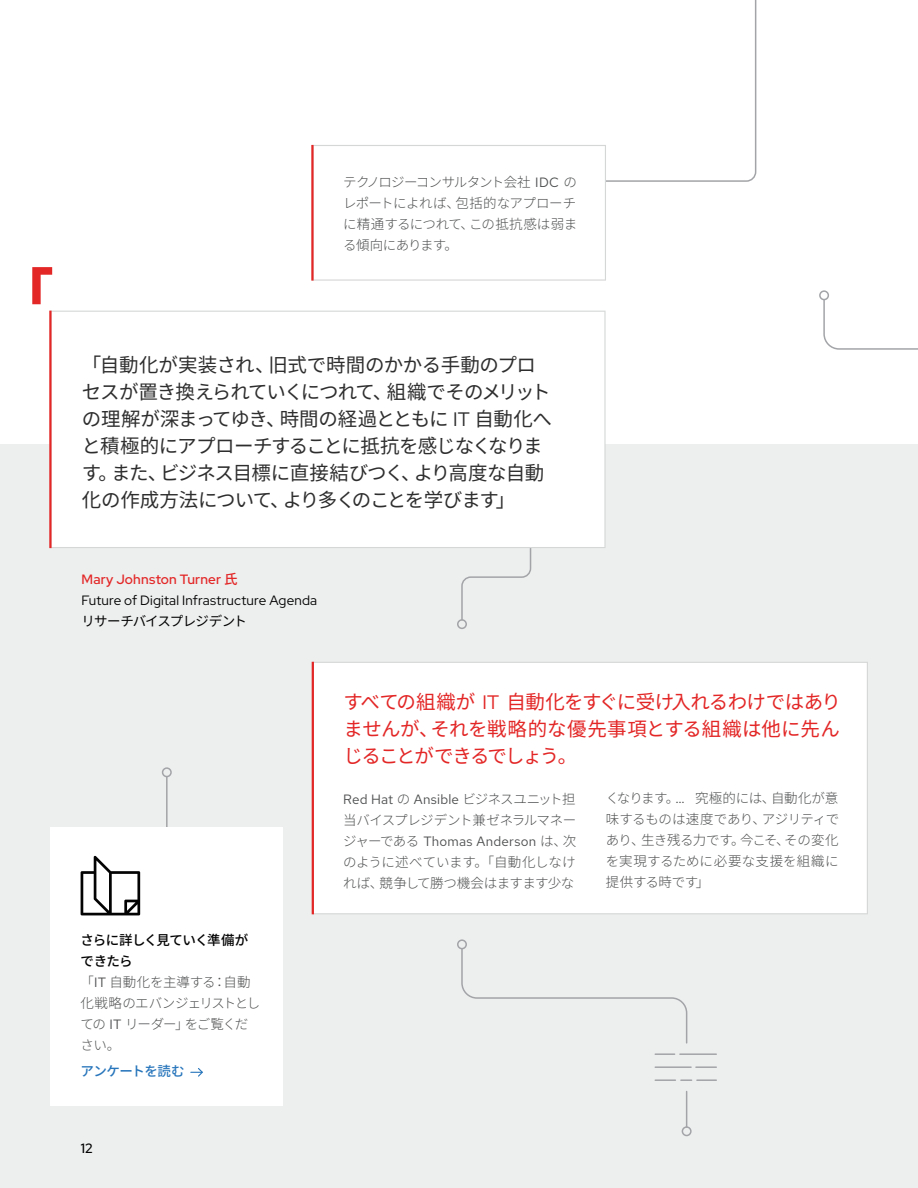
<style>
.page{position:relative;width:918px;height:1188px;background:#fff}
.page>*{position:absolute;margin:0;border:0;box-sizing:border-box;transform-origin:0 0}
.t1{font:900 58.5px "Noto Sans JP";color:#e32626}
.t2{font:19.5px/27px "Noto Sans JP";letter-spacing:-.04em;color:#2e2e2f}
.t3{font:19.5px/27px "Noto Sans JP";letter-spacing:-.03em;color:#e32626;text-align:justify}
.t4{font:300 13.5px/21px "Noto Sans JP";letter-spacing:-.03em;color:#4e4f50}
.t5{font:13.5px/21px "Red Hat Display";letter-spacing:.015em;color:#030303}
.t6{font:13.5px "Red Hat Text";letter-spacing:.015em;color:#4e4f50}
.t7{font:13.5px "Noto Sans JP";letter-spacing:-.06em;color:#030303}
.t8{font:500 13.5px "Noto Sans JP";letter-spacing:-.035em;color:#2775bb}
.t9{font:500 13.5px "Red Hat Display";color:#030303}
.s1{font-family:"Red Hat Text";font-weight:400}
.s2{font-family:"Red Hat Display"}
.s3{font-weight:500;color:#e32626}
.s4{font-family:"Noto Sans JP";font-weight:500;color:#e32626}
.s5{font-weight:500;color:#030303}
.s6{font-family:"Noto Sans JP";font-weight:300}
</style>
<div class="page">
<div style="left:0;top:445px;width:918px;height:743px;background:#edeeee"></div>
<svg style="left:461px;top:948px;width:227px;height:96px"></svg>
<hr style="left:686px;top:1092px;width:1px;height:35px;background:#a2a4a7">
<div style="left:682px;top:1126px;width:10px;height:10px;border:2px solid #a2a4a7;border-radius:50%"></div>
<div style="left:457px;top:939px;width:10px;height:10px;border:2px solid #a2a4a7;border-radius:50%"></div>
<hr style="left:680px;top:1053px;width:36px;height:2px;background:#a2a4a7">
<hr style="left:655px;top:1053px;width:20px;height:2px;background:#a2a4a7">
<hr style="left:696px;top:1066px;width:20px;height:2px;background:#a2a4a7">
<hr style="left:655px;top:1066px;width:36px;height:2px;background:#a2a4a7">
<hr style="left:655px;top:1079px;width:20px;height:2px;background:#a2a4a7">
<svg style="left:681px;top:1079px;width:35px;height:2px"></svg>
<svg style="left:823px;top:299px;width:95px;height:51px"></svg>
<div style="left:819px;top:290px;width:10px;height:10px;border:2px solid #a2a4a7;border-radius:50%"></div>
<div style="left:457px;top:619px;width:10px;height:10px;border:2px solid #a2a4a7;border-radius:50%"></div>
<svg style="left:460px;top:548px;width:72px;height:73px"></svg>
<hr style="left:166px;top:777px;width:2px;height:162px;background:#a2a4a7">
<div style="left:162px;top:767px;width:10px;height:10px;border:2px solid #a2a4a7;border-radius:50%"></div>
<svg style="left:52px;top:311px;width:554px;height:237px"></svg>
<hr style="left:49px;top:311px;width:3px;height:237px;background:#e32626">
<div style="left:314px;top:662px;width:554px;height:252px;background:#fff"></div>
<hr style="left:312px;top:662px;width:2px;height:252px;background:#e32626">
<svg style="left:312px;top:0;width:445px;height:281px"></svg>
<hr style="left:311px;top:145px;width:3px;height:136px;background:#e32626">
<div style="left:50px;top:828px;width:233px;height:278px;background:#fff"></div>
<svg style="left:191px;top:1068px;width:12px;height:9px"></svg>
<svg style="left:81px;top:856px;width:59px;height:59px"></svg>
<h1 class="t1" style="left:-5px;top:263px;width:60px">「</h1>
<p class="t4" style="left:343px;top:172px;width:236px;text-align:justify">テクノロジーコンサルタント会社 <span class="s1">IDC</span> のレポートによれば、包括的なアプローチに精通するにつれて、この抵抗感は弱まる傾向にあります。</p>
<h2 class="t2" style="left:82px;top:351px;width:472px">「自動化が実装され、旧式で時間のかかる手動のプロセスが置き換えられていくにつれて、組織でそのメリットの理解が深まってゆき、時間の経過とともに <span class="s2">IT</span> 自動化へと積極的にアプローチすることに抵抗を感じなくなります。また、ビジネス目標に直接結びつく、より高度な自動化の作成方法について、より多くのことを学びます」</h2>
<p class="t5" style="left:81px;top:569px;width:237px"><span class="s3">Mary Johnston Turner</span> <span class="s4">氏<br></span>Future of Digital Infrastructure Agenda</p>
<p class="t7" style="left:81px;top:614px;width:167px">リサーチバイスプレジデント</p>
<p class="t4" style="left:81px;top:929px;width:181px"><span class="s5">さらに詳しく見ていく準備ができたら<br></span>「<span class="s1">IT</span> 自動化を主導する：自動化戦略のエバンジェリストとしての <span class="s1">IT</span> リーダー」をご覧ください。</p>
<p class="t8" style="left:80px;top:1064px;width:106px">アンケートを読む</p>
<p class="t9" style="left:81px;top:1139px;width:13px">12</p>
<h2 class="t3" style="left:343px;top:689px;width:499px">すべての組織が <span class="s2">IT</span> 自動化をすぐに受け入れるわけではありませんが、それを戦略的な優先事項とする組織は他に先んじることができるでしょう。</h2>
<p class="t6" style="left:343px;top:790px;width:234px">Red Hat <span class="s6">の</span> Ansible <span class="s6">ビジネスユニット担</span></p>
<p class="t4" style="left:343px;top:810px;width:235px">当バイスプレジデント兼ゼネラルマネー</p>
<p class="t6" style="left:343px;top:832px;width:235px"><span class="s6">ジャーである</span> Thomas Anderson <span class="s6">は、次</span></p>
<p class="t4" style="left:343px;top:852px;width:234px">のように述べています。「自動化しなければ、競争して勝つ機会はますます少な</p>
<p class="t4" style="left:606px;top:788px;width:235px;text-align:justify">くなります。<span class="s1">…</span> 究極的には、自動化が意味するものは速度であり、アジリティであり、生き残る力です。今こそ、その変化を実現するために必要な支援を組織に提供する時です」</p>
</div>
